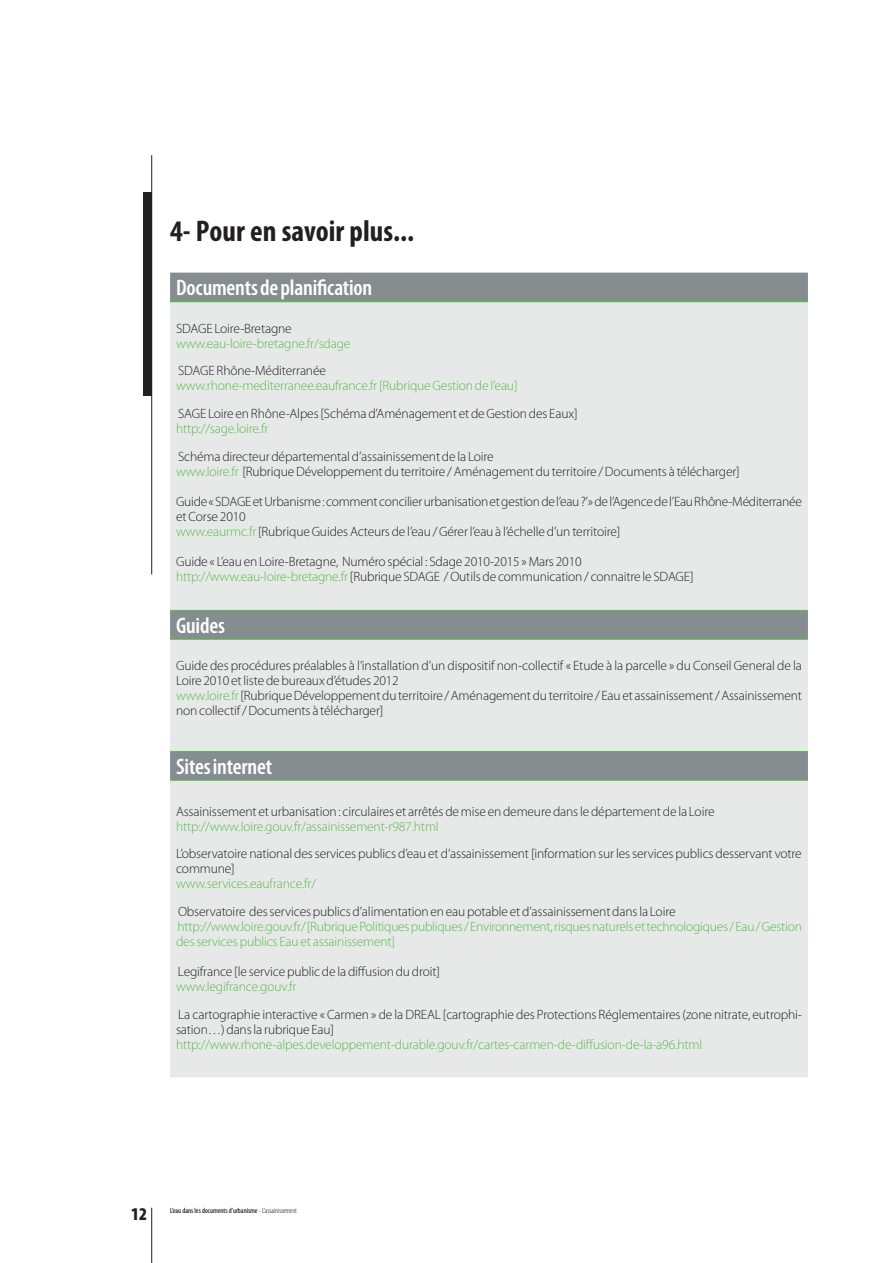
<style>
.page{position:relative;width:893px;height:1263px;background:#fff}
.page>*{position:absolute;margin:0;border:0;box-sizing:border-box;transform-origin:0 0}
.t1{font:700 condensed 30px "Myriad Pro";color:#231f20}
.t2{font:600 condensed 22.5px "Myriad Pro";letter-spacing:-.01em;color:#fff}
.t3{font:900 condensed 18px "Myriad Pro";color:#231f20}
.t4{font:300 13.5px/15px "Myriad Pro";letter-spacing:-.01em;color:#231f20}
.t5{font:300 13.5px/15px "Myriad Pro";letter-spacing:-.01em;color:#58ba4a}
.t6{font:condensed 7.5px "Myriad Pro";color:#000}
.s1{color:#58ba4a}
.s2{font-weight:300}
</style>
<div class="page">
<div style="left:170px;top:273px;width:638px;height:28px;background:#858d91"></div>
<svg style="left:170px;top:302px;width:638px;height:775px;background:#dfe2e2"></svg>
<hr style="left:170px;top:301px;width:638px;height:1px;background:#58ba4a">
<hr style="left:170px;top:610px;width:638px;height:1px;background:#58ba4a">
<hr style="left:170px;top:639px;width:638px;height:1px;background:#58ba4a">
<hr style="left:170px;top:751px;width:638px;height:1px;background:#58ba4a">
<hr style="left:170px;top:780px;width:638px;height:1px;background:#58ba4a">
<hr style="left:151px;top:1208px;width:1px;height:55px;background:#231f20">
<hr style="left:151px;top:155px;width:1px;height:419px;background:#231f20">
<div style="left:143px;top:193px;width:9px;height:203px;background:#231f20"></div>
<h1 class="t1" style="left:170px;top:212px;width:245px">4- Pour en savoir plus...</h1>
<h2 class="t2" style="left:176px;top:276px;width:198px">Documents de planification</h2>
<p class="t4" style="left:176px;top:321px;width:117px">SDAGE Loire-Bretagne</p>
<p class="t5" style="left:176px;top:336px;width:176px">www.eau-loire-bretagne.fr/sdage</p>
<p class="t4" style="left:178px;top:364px;width:149px">SDAGE Rhône-Méditerranée</p>
<p class="t5" style="left:176px;top:379px;width:343px">www.rhone-mediterranee.eaufrance.fr[RubriqueGestionde l’eau]</p>
<p class="t4" style="left:178px;top:406px;width:401px">SAGE Loire enRhône-Alpes[Schémad’Aménagement etdeGestiondes Eaux]</p>
<p class="t5" style="left:176px;top:421px;width:94px">http://sage.loire.fr</p>
<p class="t4" style="left:176px;top:449px;width:565px">Schéma directeur départemental d’assainissement de la Loire<br><span class="s1">www.loire.fr</span> [RubriqueDéveloppementduterritoire /Aménagementduterritoire /Documents à télécharger]</p>
<p class="t4" style="left:176px;top:494px;width:627px">Guide«SDAGEetUrbanisme:commentconcilierurbanisationetgestiondel’eau?’»del’Agencedel’EauRhône-Méditerranée et Corse 2010<br><span class="s1">www.eaurmc.fr</span> [RubriqueGuidesActeursde l’eau/Gérerl’eauà l’échelled’unterritoire]</p>
<p class="t4" style="left:176px;top:554px;width:519px">Guide « L’eauenLoire-Bretagne, Numérospécial : Sdage 2010-2015 »Mars 2010 <span class="s1">http://www.eau-loire-bretagne.fr</span>[Rubrique SDAGE /Outilsde communication/ connaitre le SDAGE]</p>
<h2 class="t2" style="left:176px;top:613px;width:50px">Guides</h2>
<p class="t4" style="left:176px;top:659px;width:627px">Guide des procédures préalables à l’installation d’un dispositif non-collectif« Etude à la parcelle » du Conseil General de la Loire 2010 et liste de bureaux d’études 2012 <span class="s1">www.loire.fr</span>[RubriqueDéveloppementduterritoire/Aménagementduterritoire/ Eauet assainissement/Assainissement noncollectif/Documents à télécharger]</p>
<h2 class="t2" style="left:176px;top:754px;width:98px">Sites internet</h2>
<p class="t4" style="left:176px;top:804px;width:540px">Assainissement et urbanisation : circulaires et arrêtés de mise en demeure dans le département de la Loire</p>
<p class="t5" style="left:176px;top:819px;width:264px">http://www.loire.gouv.fr/assainissement-r987.html</p>
<p class="t4" style="left:176px;top:847px;width:627px">L’observatoire national des services publics d’eau et d’assainissement [information sur les services publics desservant votre commune]</p>
<p class="t5" style="left:176px;top:877px;width:142px">www.services.eaufrance.fr/</p>
<p class="t4" style="left:178px;top:904px;width:499px">Observatoire des services publics d’alimentation en eau potable et d’assainissement dans la Loire</p>
<p class="t5" style="left:176px;top:919px;width:627px">http://www.loire.gouv.fr/[RubriquePolitiquespubliques/Environnement,risquesnaturelsettechnologiques/Eau/Gestion desservicespublics Eauet assainissement]</p>
<p class="t4" style="left:178px;top:964px;width:264px">Legifrance [le servicepublicde ladiffusiondudroit]</p>
<p class="t5" style="left:176px;top:979px;width:122px">www.legifrance.gouv.fr</p>
<p class="t4" style="left:176px;top:1007px;width:627px">La cartographie interactive « Carmen » de la DREAL [cartographie des Protections Réglementaires (zone nitrate, eutrophi&shy;sation…)dansla rubrique Eau]</p>
<p class="t5" style="left:176px;top:1037px;width:528px">http://www.rhone-alpes.developpement-durable.gouv.fr/cartes-carmen-de-diffusion-de-la-a96.html</p>
<h3 class="t3" style="left:131px;top:1204px;width:17px">12</h3>
<p class="t6" style="left:170px;top:1206px;width:128px">L’eau dans les documents d’urbanisme <span class="s2">- L’assainissement</span></p>
</div>
